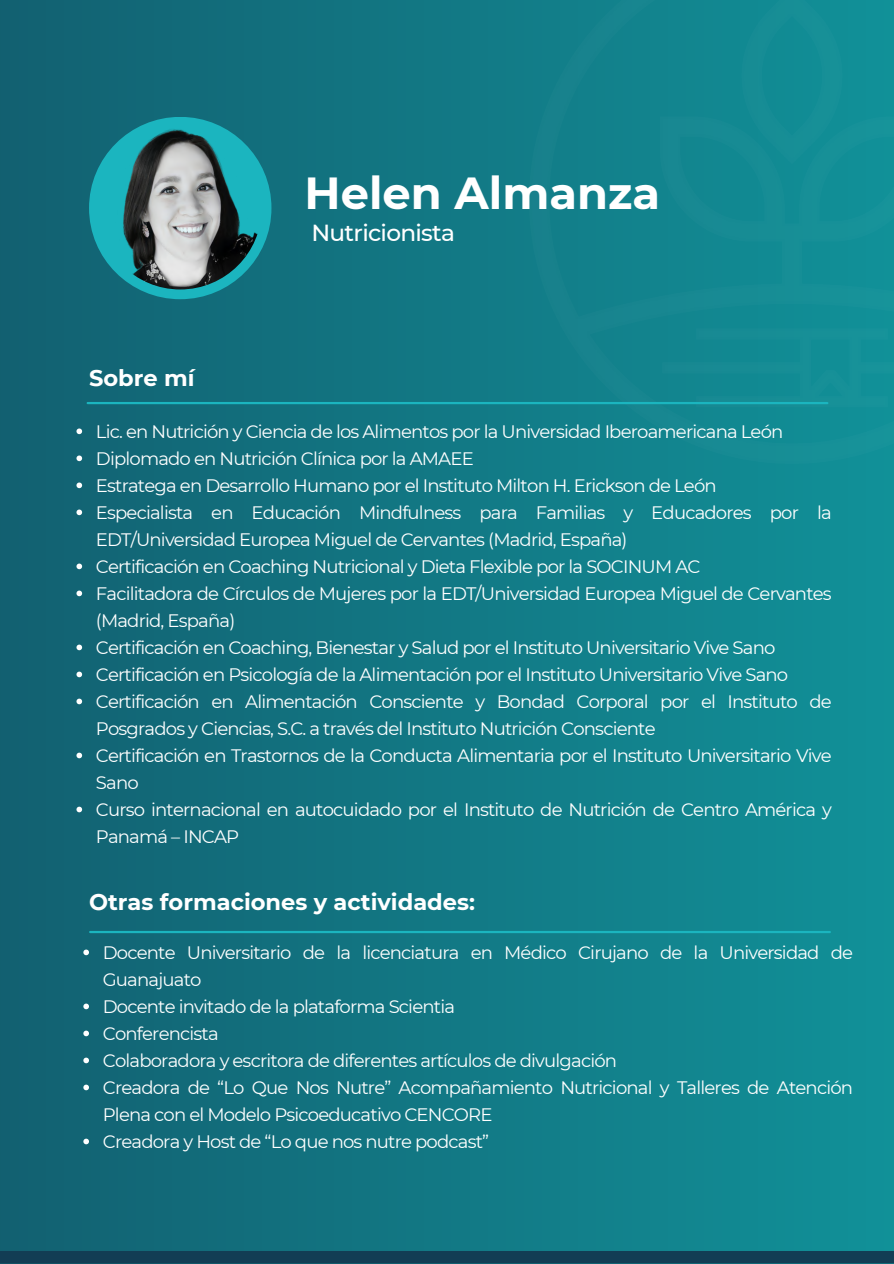
<style>
.page{position:relative;width:894px;height:1264px;background:#fff}
.page>*{position:absolute;margin:0;border:0;box-sizing:border-box;transform-origin:0 0}
.t1{font:700 44.85px "Montserrat";color:#fff}
.t2{font:500 23.25px "Montserrat";letter-spacing:-.03em;color:#fff}
.t3{font:700 22.5px "Montserrat";color:#fff}
.t4{font:18px/27px "Montserrat";letter-spacing:-.045em;color:#fff}
</style>
<div class="page">
<div style="left:0;top:0;width:893px;height:1263px;background:linear-gradient(to right,#126071,#119198)"></div>
<img style="left:437px;top:0;width:456px;height:503px">
<svg style="left:0;top:1250px;width:893px;height:13px;background:#114157"></svg>
<hr style="left:90px;top:930px;width:739px;height:3px;background:#1bb5bf">
<hr style="left:88px;top:402px;width:739px;height:2px;background:#1bb5bf">
<div style="left:89px;top:117px;width:182px;height:182px;background:#1bb5bf;border-radius:50%"></div>
<img style="left:99px;top:127px;width:162px;height:162px;border-radius:50%">
<svg style="left:76px;top:428px;width:6px;height:6px"></svg>
<svg style="left:76px;top:455px;width:6px;height:6px"></svg>
<svg style="left:76px;top:482px;width:6px;height:6px"></svg>
<svg style="left:76px;top:509px;width:6px;height:6px"></svg>
<svg style="left:76px;top:563px;width:6px;height:6px"></svg>
<svg style="left:76px;top:590px;width:6px;height:6px"></svg>
<svg style="left:76px;top:644px;width:6px;height:6px"></svg>
<svg style="left:76px;top:671px;width:6px;height:6px"></svg>
<svg style="left:76px;top:698px;width:6px;height:6px"></svg>
<svg style="left:76px;top:752px;width:6px;height:6px"></svg>
<svg style="left:76px;top:806px;width:6px;height:6px"></svg>
<svg style="left:83px;top:949px;width:6px;height:6px"></svg>
<svg style="left:83px;top:1003px;width:6px;height:6px"></svg>
<svg style="left:83px;top:1030px;width:6px;height:6px"></svg>
<svg style="left:83px;top:1057px;width:6px;height:6px"></svg>
<svg style="left:83px;top:1084px;width:6px;height:6px"></svg>
<svg style="left:83px;top:1138px;width:6px;height:6px"></svg>
<p class="t1" style="left:304px;top:166px;width:357px">Helen Almanza</p>
<p class="t3" style="left:89px;top:364px;width:107px">Sobre mí</p>
<p class="t2" style="left:311px;top:219px;width:145px">Nutricionista</p>
<p class="t4" style="left:96px;top:417px;width:688px">Lic. en Nutrición y Ciencia de los Alimentos por la Universidad Iberoamericana León</p>
<h1 class="t4" style="left:96px;top:444px;width:379px">Diplomado en Nutrición Clínica por la AMAEE</h1>
<h2 class="t4" style="left:96px;top:471px;width:622px">Estratega en Desarrollo Humano por el Instituto Milton H. Erickson de León</h2>
<h2 class="t4" style="left:96px;top:498px;width:737px">Especialista en Educación Mindfulness para Familias y Educadores por la<br>EDT/Universidad Europea Miguel de Cervantes (Madrid, España)</h2>
<p class="t4" style="left:96px;top:552px;width:606px">Certificación en Coaching Nutricional y Dieta Flexible por la SOCINUM AC</p>
<p class="t4" style="left:96px;top:579px;width:737px">Facilitadora de Círculos de Mujeres por la EDT/Universidad Europea Miguel de Cervantes (Madrid, España)</p>
<p class="t4" style="left:96px;top:633px;width:680px">Certificación en Coaching, Bienestar y Salud por el Instituto Universitario Vive Sano</p>
<p class="t4" style="left:96px;top:660px;width:693px">Certificación en Psicología de la Alimentación por el Instituto Universitario Vive Sano</p>
<p class="t4" style="left:96px;top:687px;width:737px">Certificación en Alimentación Consciente y Bondad Corporal por el Instituto de<br>Posgrados y Ciencias, S.C. a través del Instituto Nutrición Consciente</p>
<p class="t4" style="left:96px;top:741px;width:737px">Certificación en Trastornos de la Conducta Alimentaria por el Instituto Universitario Vive<br>Sano</p>
<p class="t4" style="left:96px;top:795px;width:737px">Curso internacional en autocuidado por el Instituto de Nutrición de Centro América y<br>Panamá – INCAP</p>
<p class="t3" style="left:89px;top:888px;width:387px">Otras formaciones y actividades:</p>
<p class="t4" style="left:103px;top:938px;width:751px">Docente Universitario de la licenciatura en Médico Cirujano de la Universidad de<br>Guanajuato</p>
<p class="t4" style="left:103px;top:992px;width:353px">Docente invitado de la plataforma Scientia</p>
<p class="t4" style="left:103px;top:1019px;width:117px">Conferencista</p>
<p class="t4" style="left:103px;top:1046px;width:515px">Colaboradora y escritora de diferentes artículos de divulgación</p>
<h2 class="t4" style="left:103px;top:1073px;width:751px">Creadora de “Lo Que Nos Nutre” Acompañamiento Nutricional y Talleres de Atención<br>Plena con el Modelo Psicoeducativo CENCORE</h2>
<p class="t4" style="left:103px;top:1127px;width:388px">Creadora y Host de “Lo que nos nutre podcast”</p>
</div>
